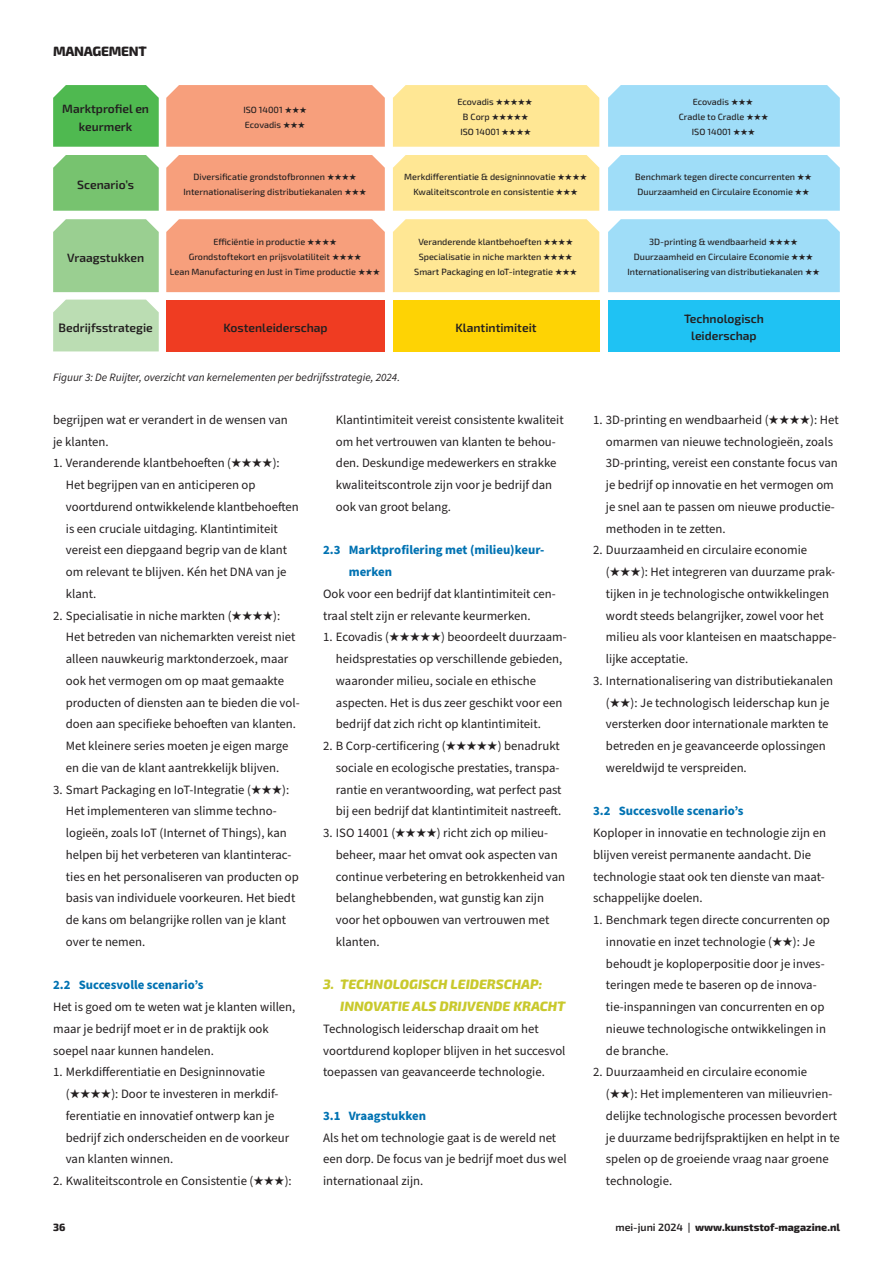
<style>
.page{position:relative;width:893px;height:1263px;background:#fff}
.page>*{position:absolute;margin:0;border:0;box-sizing:border-box;transform-origin:0 0}
.t1{font:italic 800 13.5px/21.8px "Exo 2";color:#c9c92d}
.t2{font:800 13.5px "Exo 2";letter-spacing:-.02em;color:#231f20}
.t3{font:12.75px/21.8px "Source Sans Pro";color:#231f20}
.t4{font:700 12.75px/21.8px "Source Sans Pro";color:#0072b2}
.t5{font:600 12px/18px "Exo 2";color:#231f20;text-align:center}
.t6{font:italic 11.25px "Source Sans Pro";color:#231f20}
.t7{font:800 10.5px "Exo 2";color:#231f20}
.t8{font:500 9px/15px "Exo 2";color:#231f20;text-align:center}
.s1{font-weight:600}
</style>
<div class="page">
<div style="left:53px;top:300px;width:106px;height:51px;background:#bbddb3"></div>
<div style="left:53px;top:219px;width:106px;height:73px;background:#9acf91"></div>
<div style="left:53px;top:155px;width:106px;height:56px;background:#77c36f"></div>
<div style="left:53px;top:85px;width:106px;height:62px;background:#4fb950"></div>
<div style="left:393px;top:300px;width:206px;height:51px;background:#fed304"></div>
<div style="left:393px;top:219px;width:206px;height:73px;background:#ffe794"></div>
<div style="left:393px;top:155px;width:206px;height:56px;background:#ffe794"></div>
<div style="left:393px;top:85px;width:206px;height:62px;background:#ffe794"></div>
<div style="left:608px;top:85px;width:232px;height:62px;background:#9fddf8"></div>
<div style="left:608px;top:155px;width:232px;height:56px;background:#9fddf8"></div>
<div style="left:608px;top:219px;width:232px;height:73px;background:#9fddf8"></div>
<div style="left:166px;top:85px;width:219px;height:62px;background:#f79f7c"></div>
<div style="left:166px;top:155px;width:219px;height:56px;background:#f79f7c"></div>
<div style="left:166px;top:219px;width:219px;height:73px;background:#f79f7c"></div>
<div style="left:166px;top:300px;width:219px;height:51px;background:#ef3c22"></div>
<div style="left:608px;top:300px;width:232px;height:51px;background:#1fc2f3"></div>
<p class="t2" style="left:53px;top:42px;width:95px">MANAGEMENT</p>
<p class="t5" style="left:62px;top:99px;width:88px">Marktprofiel en keurmerk</p>
<p class="t5" style="left:77px;top:175px;width:58px">Scenario’s</p>
<p class="t5" style="left:67px;top:248px;width:78px">Vraagstukken</p>
<p class="t8" style="left:243px;top:102px;width:65px;text-align:left">ISO 14001 ★★★<br>Ecovadis ★★★</p>
<p class="t8" style="left:183px;top:169px;width:185px">Diversificatie grondstofbronnen ★★★★<br>Internationalisering distributiekanalen ★★★</p>
<p class="t8" style="left:170px;top:234px;width:212px">Efficiëntie in productie ★★★★<br>Grondstoftekort en prijsvolatiliteit ★★★★<br>Lean Manufacturing en Just in Time productie ★★★</p>
<p class="t8" style="left:457px;top:94px;width:77px">Ecovadis ★★★★★<br>B Corp ★★★★★<br>ISO 14001 ★★★★</p>
<p class="t8" style="left:679px;top:94px;width:91px">Ecovadis ★★★<br>Cradle to Cradle ★★★<br>ISO 14001 ★★★</p>
<p class="t8" style="left:635px;top:169px;width:178px;text-align:left">Benchmark tegen directe concurrenten ★★<br>Duurzaamheid en Circulaire Economie ★★</p>
<p class="t8" style="left:404px;top:169px;width:184px">Merkdifferentiatie &amp; designinnovatie ★★★★<br>Kwaliteitscontrole en consistentie ★★★</p>
<p class="t8" style="left:414px;top:234px;width:164px">Veranderende klantbehoeften ★★★★<br>Specialisatie in niche markten ★★★★<br>Smart Packaging en IoT-integratie ★★★</p>
<p class="t8" style="left:627px;top:234px;width:194px">3D-printing &amp; wendbaarheid ★★★★<br>Duurzaamheid en Circulaire Economie ★★★<br>Internationalisering van distributiekanalen ★★</p>
<p class="t5" style="left:223px;top:318px;width:106px">Kostenleiderschap</p>
<p class="t5" style="left:684px;top:310px;width:81px;line-height:16.5px">Technologisch leiderschap</p>
<p class="t6" style="left:53px;top:370px;width:348px">Figuur 3: De Ruijter, overzicht van kernelementen per bedrijfsstrategie, 2024.</p>
<p class="t5" style="left:58px;top:318px;width:96px">Bedrijfsstrategie</p>
<p class="t5" style="left:456px;top:318px;width:83px">Klantintimiteit</p>
<p class="t3" style="left:53px;top:409px;width:236px">begrijpen wat er verandert in de wensen van je klanten.</p>
<p class="t3" style="left:66px;top:453px;width:234px;text-indent:-13px">1. Veranderende klantbehoeften (★★★★):<br>Het begrijpen van en anticiperen op voortdurend ontwikkelende klantbehoeften is een cruciale uitdaging. Klantintimiteit vereist een diepgaand begrip van de klant om relevant te blijven. Kén het DNA van je klant.</p>
<p class="t3" style="left:66px;top:605px;width:235px;text-indent:-13px">2. Specialisatie in niche markten (★★★★):<br>Het betreden van nichemarkten vereist niet alleen nauwkeurig marktonderzoek, maar ook het vermogen om op maat gemaakte producten of diensten aan te bieden die vol&shy;doen aan specifieke behoeften van klanten.<br>Met kleinere series moeten je eigen marge en die van de klant aantrekkelijk blijven.</p>
<p class="t3" style="left:66px;top:779px;width:234px;text-indent:-13px">3. Smart Packaging en IoT-Integratie (★★★):<br>Het implementeren van slimme techno&shy;logieën, zoals IoT (Internet of Things), kan helpen bij het verbeteren van klantinterac&shy;ties en het personaliseren van producten op basis van individuele voorkeuren. Het biedt de kans om belangrijke rollen van je klant over te nemen.</p>
<p class="t4" style="left:53px;top:975px;width:152px">2.2 Succesvolle scenario’s</p>
<p class="t3" style="left:53px;top:996px;width:244px">Het is goed om te weten wat je klanten willen, maar je bedrijf moet er in de praktijk ook soepel naar kunnen handelen.</p>
<p class="t3" style="left:66px;top:1062px;width:225px;text-indent:-13px">1. Merkdifferentiatie en Designinnovatie (★★★★): Door te investeren in merkdif&shy;ferentiatie en innovatief ontwerp kan je bedrijf zich onderscheiden en de voorkeur van klanten winnen.</p>
<p class="t3" style="left:53px;top:1170px;width:240px">2. Kwaliteitscontrole en Consistentie (★★★):</p>
<p class="t3" style="left:336px;top:409px;width:229px">Klantintimiteit vereist consistente kwaliteit om het vertrouwen van klanten te behou&shy;den. Deskundige medewerkers en strakke kwaliteitscontrole zijn voor je bedrijf dan ook van groot belang.</p>
<p class="t4" style="left:349px;top:540px;width:197px;text-indent:-26px">2.3 Marktprofilering met (milieu)keur&shy;merken</p>
<p class="t3" style="left:323px;top:583px;width:234px">Ook voor een bedrijf dat klantintimiteit cen&shy;traal stelt zijn er relevante keurmerken.</p>
<p class="t3" style="left:336px;top:627px;width:232px;text-indent:-13px">1. Ecovadis (★★★★★) beoordeelt duurzaam&shy;heidsprestaties op verschillende gebieden, waaronder milieu, sociale en ethische aspecten. Het is dus zeer geschikt voor een bedrijf dat zich richt op klantintimiteit.</p>
<p class="t3" style="left:336px;top:735px;width:227px;text-indent:-13px">2. B Corp-certificering (★★★★★) benadrukt sociale en ecologische prestaties, transpa&shy;rantie en verantwoording, wat perfect past bij een bedrijf dat klantintimiteit nastreeft.</p>
<p class="t3" style="left:336px;top:822px;width:231px;text-indent:-13px">3. ISO 14001 (★★★★) richt zich op milieu&shy;beheer, maar het omvat ook aspecten van continue verbetering en betrokkenheid van belanghebbenden, wat gunstig kan zijn voor het opbouwen van vertrouwen met klanten.</p>
<p class="t1" style="left:340px;top:973px;width:227px;text-indent:-17px">3. TECHNOLOGISCH LEIDERSCHAP:<br>INNOVATIE ALS DRIJVENDE KRACHT</p>
<p class="t3" style="left:323px;top:1018px;width:244px">Technologisch leiderschap draait om het voortdurend koploper blijven in het succesvol toepassen van geavanceerde technologie.</p>
<p class="t4" style="left:323px;top:1105px;width:104px">3.1 Vraagstukken</p>
<p class="t3" style="left:323px;top:1127px;width:245px">Als het om technologie gaat is de wereld net een dorp. De focus van je bedrijf moet dus wel internationaal zijn.</p>
<p class="t3" style="left:606px;top:409px;width:234px;text-indent:-13px">1. 3D-printing en wendbaarheid (★★★★): Het omarmen van nieuwe technologieën, zoals 3D-printing, vereist een constante focus van je bedrijf op innovatie en het vermogen om je snel aan te passen om nieuwe productie&shy;methoden in te zetten.</p>
<p class="t3" style="left:606px;top:540px;width:232px;text-indent:-13px">2. Duurzaamheid en circulaire economie (★★★): Het integreren van duurzame prak&shy;tijken in je technologische ontwikkelingen wordt steeds belangrijker, zowel voor het milieu als voor klanteisen en maatschappe&shy;lijke acceptatie.</p>
<p class="t3" style="left:606px;top:670px;width:229px;text-indent:-13px">3. Internationalisering van distributiekanalen (★★): Je technologisch leiderschap kun je versterken door internationale markten te betreden en je geavanceerde oplossingen wereldwijd te verspreiden.</p>
<p class="t4" style="left:593px;top:801px;width:152px">3.2 Succesvolle scenario’s</p>
<p class="t3" style="left:593px;top:822px;width:234px">Koploper in innovatie en technologie zijn en blijven vereist permanente aandacht. Die technologie staat ook ten dienste van maat&shy;schappelijke doelen.</p>
<p class="t3" style="left:606px;top:909px;width:226px;text-indent:-13px">1. Benchmark tegen directe concurrenten op innovatie en inzet technologie (★★): Je behoudt je koploperpositie door je inves&shy;teringen mede te baseren op de innova&shy;tie-inspanningen van concurrenten en op nieuwe technologische ontwikkelingen in de branche.</p>
<p class="t3" style="left:606px;top:1062px;width:235px;text-indent:-13px">2. Duurzaamheid en circulaire economie (★★): Het implementeren van milieuvrien&shy;delijke technologische processen bevordert je duurzame bedrijfspraktijken en helpt in te spelen op de groeiende vraag naar groene technologie.</p>
<p class="t7" style="left:53px;top:1220px;width:14px">36</p>
<p class="t7" style="left:615px;top:1220px;width:226px"><span class="s1">mei-juni 2024 |</span> www.kunststof-magazine.nl</p>
</div>
